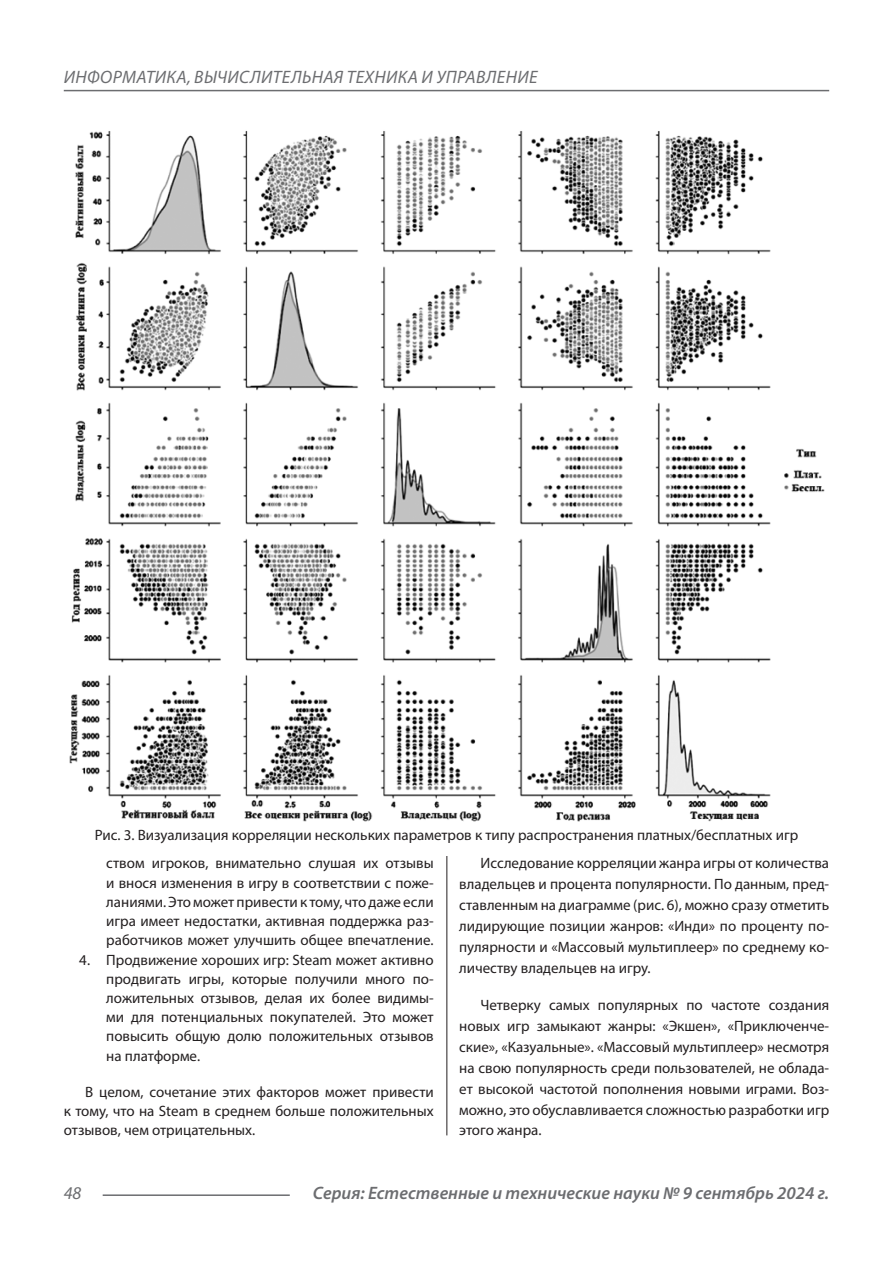
<style>
.page{position:relative;width:893px;height:1263px;background:#fff}
.page>*{position:absolute;margin:0;border:0;box-sizing:border-box;transform-origin:0 0}
.t1{font:italic 600 18px "Myriad Pro";color:#6c6d70}
.t2{font:italic 18px "Myriad Pro";letter-spacing:.02em;color:#6c6d70}
.Статья_текст{font:15px/19.2px "Myriad Pro";color:#231f20;text-align:justify}
</style>
<div class="page">
<hr style="left:446px;top:128px;width:1px;height:1007px;background:#231f20">
<hr style="left:103px;top:1194px;width:187px;height:2px;background:#6c6d70">
<hr style="left:64px;top:90px;width:765px;height:1px;background:#6c6d70">
<div style="left:442px;top:840px;width:9px;height:15px;background:#fff"></div>
<img style="left:69px;top:128px;width:756px;height:694px">
<p class="t2" style="left:64px;top:66px;width:475px">ИНФОРМАТИКА, ВЫЧИСЛИТЕЛЬНАЯ ТЕХНИКА И УПРАВЛЕНИЕ</p>
<p class="Статья_текст" style="left:95px;top:825px;width:705px">Рис. 3. Визуализация корреляции нескольких параметров к типу распространения платных/бесплатных игр</p>
<p class="Статья_текст" style="left:106px;top:853px;width:329px">ством игроков, внимательно слушая их отзывы и внося изменения в игру в соответствии с поже&shy;ланиями. Это может привести к тому, что даже если игра имеет недостатки, активная поддержка раз&shy;работчиков может улучшить общее впечатление.</p>
<p class="Статья_текст" style="left:106px;top:950px;width:329px;text-indent:-27px">4. Продвижение хороших игр: Steam может активно продвигать игры, которые получили много по&shy;ложительных отзывов, делая их более видимы&shy;ми для потенциальных покупателей. Это может повысить общую долю положительных отзывов на платформе.</p>
<p class="Статья_текст" style="left:64px;top:1082px;width:371px;text-indent:21px">В целом, сочетание этих факторов может привести к тому, что на Steam в среднем больше положительных отзывов, чем отрицательных.</p>
<p class="Статья_текст" style="left:459px;top:853px;width:371px;line-height:20.9px;text-indent:21px">Исследование корреляции жанра игры от количества владельцев и процента популярности. По данным, пред&shy;ставленным на диаграмме (рис. 6), можно сразу отметить лидирующие позиции жанров: «Инди» по проценту по&shy;пулярности и «Массовый мультиплеер» по среднему ко&shy;личеству владельцев на игру.</p>
<p class="Статья_текст" style="left:459px;top:995px;width:371px;line-height:20.9px;text-indent:21px">Четверку самых популярных по частоте создания новых игр замыкают жанры: «Экшен», «Приключенче&shy;ские», «Казуальные». «Массовый мультиплеер» несмотря на свою популярность среди пользователей, не облада&shy;ет высокой частотой пополнения новыми играми. Воз&shy;можно, это обуславливается сложностью разработки игр этого жанра.</p>
<p class="t2" style="left:64px;top:1182px;width:19px">48</p>
<p class="t1" style="left:313px;top:1182px;width:518px">Серия: Естественные и технические науки № 9 сентябрь 2024 г.</p>
</div>
